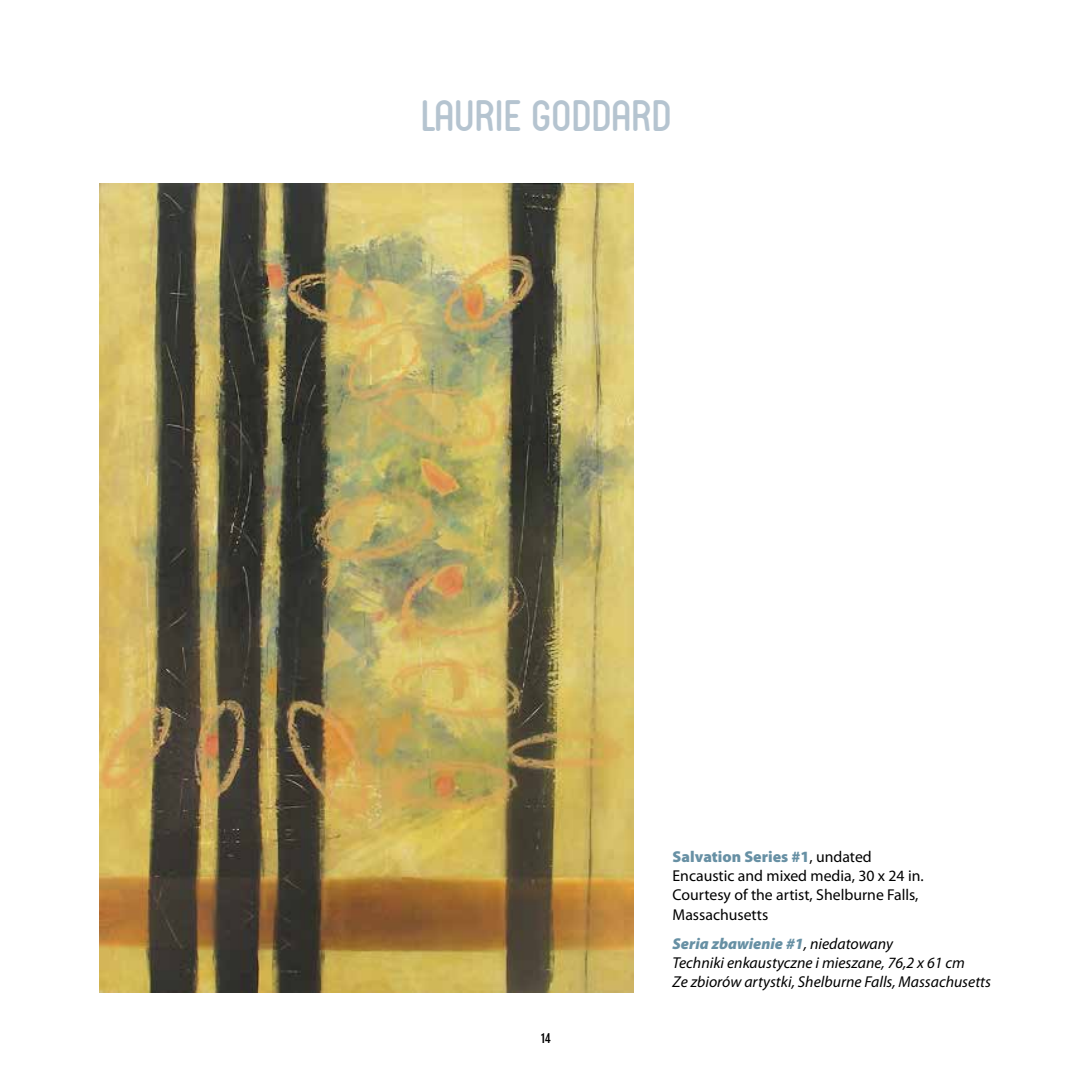
<style>
.page{position:relative;width:1092px;height:1092px;background:#fff}
.page>*{position:absolute;margin:0;border:0;box-sizing:border-box;transform-origin:0 0}
.t1{font:42px "FV Almelo";color:#b5c4d0}
.t2{font:italic 15.75px/19.2px "Myriad Pro";color:#000}
.t3{font:15.75px/19.2px "Myriad Pro";color:#000}
.t4{font:700 condensed 14px "DIN Neuzeit Grotesk";color:#000}
.s1{font-weight:900;color:#6790a4}
</style>
<div class="page">
<img style="left:99px;top:184px;width:534px;height:808px">
<h1 class="t1" style="left:420px;top:90px;width:252px">LAURIE GODDARD</h1>
<p class="t4" style="left:541px;top:1029px;width:11px">14</p>
<p class="t3" style="left:672px;top:846px;width:252px"><span class="s1">Salvation Series #1</span>, undated<br>Encaustic and mixed media, 30 x 24 in.<br>Courtesy of the artist, Shelburne Falls,<br>Massachusetts</p>
<p class="t2" style="left:672px;top:933px;width:320px"><span class="s1">Seria zbawienie #1</span>, niedatowany<br>Techniki enkaustyczne i mieszane, 76,2 x 61 cm<br>Ze zbiorów artystki, Shelburne Falls, Massachusetts</p>
</div>
